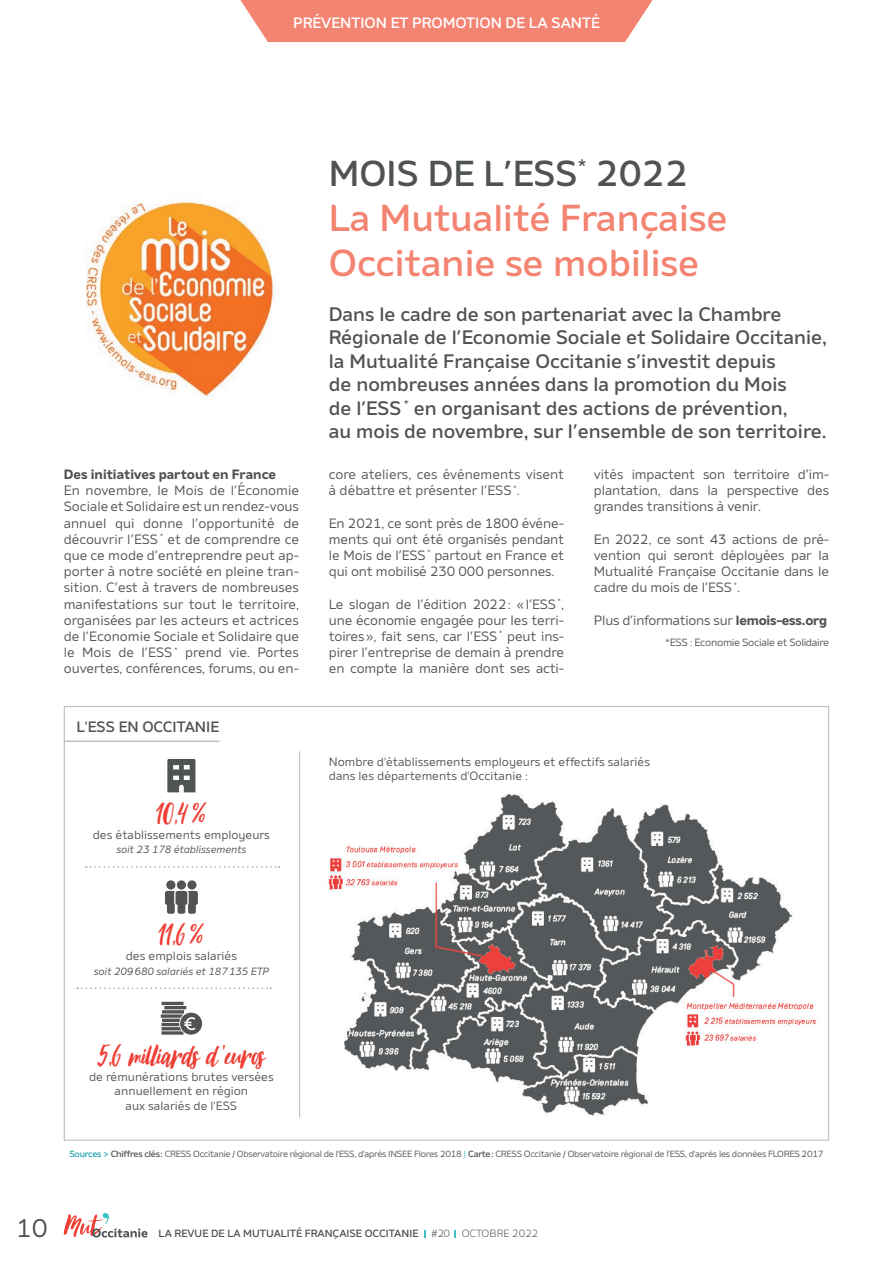
<style>
.page{position:relative;width:893px;height:1263px;background:#fff}
.page>*{position:absolute;margin:0;border:0;box-sizing:border-box;transform-origin:0 0}
.t1{font:500 37.5px/45px "Amino";color:#f48472}
.t2{font:36px "October Storm";color:#ee3e35}
.t3{font:500 36px "Amino";color:#505353}
.t4{font:25.5px "Amino";color:#4c4f50}
.t5{font:500 19.5px/23.4px "Amino";color:#505353}
.t6{font:500 15px "Amino";color:#fff}
.t7{font:500 15px "Amino";color:#505353}
.t8{font:13.5px/16.2px "Amino";letter-spacing:-.01em;color:#505353;text-align:justify}
.t9{font:700 13.5px "Amino";color:#505353}
.t10{font:12px/14.4px "Amino";color:#505353;text-align:center}
.t11{font:500 10.5px "Amino";color:#505353}
.t12{font:italic 10.5px "Amino";color:#505353}
.t13{font:10.5px "Amino";letter-spacing:-.03em;color:#505353}
.t14{font:9px "Amino";letter-spacing:-.03em;color:#505353}
.s1{font-weight:700}
.s2{font-weight:500;color:#23a4b0}
.s3{font-weight:500}
.s4{color:#41c1c6}
.s5{font-weight:300}
</style>
<div class="page">
<svg style="left:424px;top:1230px;width:2px;height:7px"></svg>
<svg style="left:64px;top:1213px;width:84px;height:24px"></svg>
<svg style="left:240px;top:0;width:413px;height:42px;background:#f48c7b"></svg>
<img style="left:328px;top:793px;width:488px;height:323px">
<img style="left:86px;top:201px;width:188px;height:198px">
<hr style="left:64px;top:740px;width:155px;height:2px;background:#bdbfc7">
<svg style="left:77px;top:987px;width:194px;height:2px"></svg>
<svg style="left:86px;top:866px;width:194px;height:2px"></svg>
<svg style="left:165px;top:891px;width:33px;height:23px"></svg>
<div style="left:177px;top:880px;width:9px;height:9px;background:#515453;border-radius:50%"></div>
<div style="left:187px;top:880px;width:10px;height:9px;background:#515453;border-radius:50%"></div>
<div style="left:166px;top:880px;width:9px;height:9px;background:#515453;border-radius:50%"></div>
<svg style="left:167px;top:759px;width:28px;height:33px"></svg>
<svg style="left:161px;top:1002px;width:41px;height:33px"></svg>
<hr style="left:299px;top:751px;width:1px;height:366px;background:#bdbfc7">
<p class="t6" style="left:293px;top:14px;width:308px">PRÉVENTION ET PROMOTION DE LA SANTÉ</p>
<h2 class="t3" style="left:329px;top:152px;width:361px">MOIS DE L’ESS<sup>*</sup> 2022</h2>
<h1 class="t1" style="left:329px;top:195px;width:400px">La Mutualité Française<br>Occitanie se mobilise</h1>
<p class="t9" style="left:64px;top:466px;width:214px">Des initiatives partout en France</p>
<p class="t8" style="left:64px;top:482px;width:237px">En novembre, le Mois de l’Économie Sociale et Solidaire est un rendez-vous annuel qui donne l’opportunité de découvrir l’ESS <sup>*</sup> et de comprendre ce que ce mode d’entreprendre peut ap&shy;porter à notre société en pleine tran&shy;sition. C’est à travers de nombreuses manifestations sur tout le territoire, organisées par les acteurs et actrices de l’Economie Sociale et Solidaire que le Mois de l’ESS <sup>*</sup> prend vie. Portes ouvertes, conférences, forums, ou en-</p>
<p class="t7" style="left:76px;top:718px;width:144px">L'ESS EN OCCITANIE</p>
<h2 class="t2" style="left:156px;top:796px;width:52px">10,4 %</h2>
<p class="t10" style="left:93px;top:827px;width:179px">des établissements employeurs</p>
<p class="t12" style="left:116px;top:843px;width:132px">soit 23 178 établissements</p>
<h2 class="t2" style="left:158px;top:917px;width:47px">11,6 %</h2>
<p class="t10" style="left:126px;top:948px;width:113px">des emplois salariés</p>
<p class="t12" style="left:94px;top:965px;width:177px">soit 209680 salariés et 187135 ETP</p>
<h2 class="t2" style="left:98px;top:1038px;width:168px">5,6 milliards d'euros</h2>
<p class="t10" style="left:89px;top:1069px;width:186px">de rémunérations brutes versées annuellement en région<br>aux salariés de l'ESS</p>
<p class="t5" style="left:329px;top:302px;width:500px">Dans le cadre de son partenariat avec la Chambre Régionale de l’Economie Sociale et Solidaire Occitanie, la Mutualité Française Occitanie s’investit depuis<br>de nombreuses années dans la promotion du Mois<br>de l’ESS <sup>*</sup> en organisant des actions de prévention,<br>au mois de novembre, sur l’ensemble de son territoire.</p>
<p class="t8" style="left:329px;top:466px;width:237px">core ateliers, ces événements visent à débattre et présenter l’ESS <sup>*</sup>.</p>
<p class="t8" style="left:329px;top:514px;width:237px">En 2021, ce sont près de 1800 événe&shy;ments qui ont été organisés pendant le Mois de l’ESS <sup>*</sup> partout en France et qui ont mobilisé 230 000 personnes.</p>
<p class="t8" style="left:329px;top:595px;width:237px">Le slogan de l’édition 2022: «l’ESS <sup>*</sup>, une économie engagée pour les terri&shy;toires», fait sens, car l’ESS <sup>*</sup> peut ins&shy;pirer l’entreprise de demain à prendre en compte la manière dont ses acti-</p>
<p class="t8" style="left:594px;top:466px;width:237px">vités impactent son territoire d’im&shy;plantation, dans la perspective des grandes transitions à venir.</p>
<p class="t8" style="left:594px;top:531px;width:237px">En 2022, ce sont 43 actions de pré&shy;vention qui seront déployées par la Mutualité Française Occitanie dans le cadre du mois de l’ESS <sup>*</sup>.</p>
<p class="t8" style="left:594px;top:612px;width:235px">Plus d’informations sur <span class="s1">lemois-ess.org</span></p>
<p class="t13" style="left:665px;top:636px;width:165px">*ESS : Economie Sociale et Solidaire</p>
<p class="t10" style="left:329px;top:754px;width:323px;text-align:left">Nombre d'établissements employeurs et effectifs salariés dans les départements d'Occitanie :</p>
<p class="t14" style="left:69px;top:1148px;width:755px"><span class="s2">Sources &gt;</span> <span class="s3">Chiffres clés:</span> CRESS Occitanie / Observatoire régional de l'ESS, d'après INSEE Flores 2018 <span class="s4">|</span> <span class="s3">Carte:</span> CRESS Occitanie / Observatoire régional de l'ESS, d'après les données FLORES 2017</p>
<h3 class="t4" style="left:16px;top:1213px;width:34px">10</h3>
<p class="t11" style="left:159px;top:1227px;width:381px">LA REVUE DE LA MUTUALITÉ FRANÇAISE OCCITANIE <span class="s5">#20 OCTOBRE 2022</span></p>
</div>
